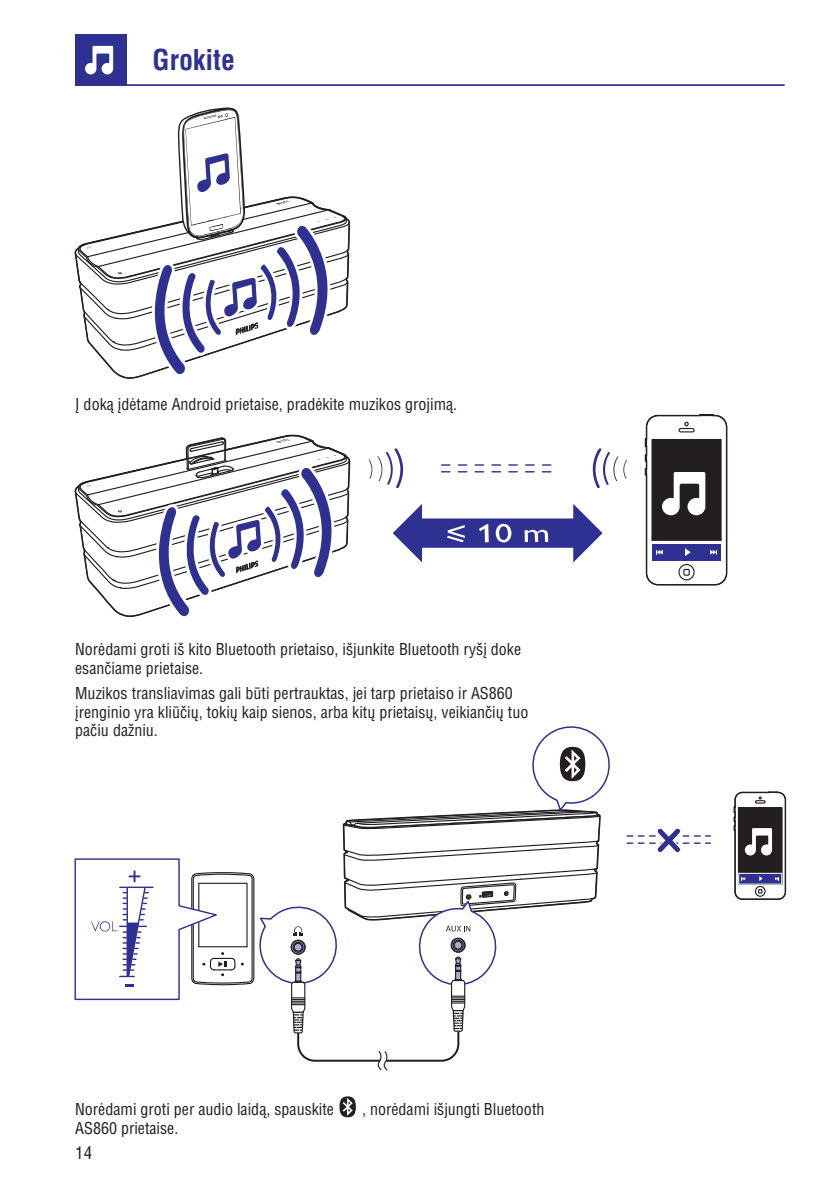
<style>
.page{position:relative;width:840px;height:1191px;background:#fff}
.page>*{position:absolute;margin:0;border:0;box-sizing:border-box;transform-origin:0 0}
.t1{font:700 28px "Rim Helvetica Condensed";color:#2e3092}
.t2{font:17px "Rim Helvetica Condensed";color:#231f20}
.t3{font:16px/18.8px "Rim Helvetica Condensed";color:#231f20}
</style>
<div class="page">
<svg style="left:733px;top:791px;width:53px;height:109px"></svg>
<svg style="left:626px;top:828px;width:84px;height:25px"></svg>
<svg style="left:74px;top:726px;width:536px;height:345px"></svg>
<svg style="left:441px;top:464px;width:111px;height:8px"></svg>
<svg style="left:392px;top:504px;width:210px;height:58px"></svg>
<svg style="left:644px;top:414px;width:83px;height:172px"></svg>
<svg style="left:74px;top:434px;width:276px;height:183px"></svg>
<svg style="left:368px;top:448px;width:35px;height:40px"></svg>
<svg style="left:592px;top:448px;width:34px;height:40px"></svg>
<svg style="left:74px;top:107px;width:276px;height:272px"></svg>
<div style="left:75px;top:34px;width:51px;height:51px;background:#2e3092"></div>
<svg style="left:85px;top:46px;width:28px;height:28px"></svg>
<hr style="left:75px;top:84px;width:709px;height:2px;background:#2e3092">
<svg style="left:339px;top:1096px;width:16px;height:21px"></svg>
<h1 class="t1" style="left:152px;top:49px;width:84px">Grokite</h1>
<p class="t3" style="left:75px;top:395px;width:383px">Á dokà ádëtame Android prietaise, pradëkite muzikos grojimà.</p>
<p class="t3" style="left:75px;top:641px;width:447px">Norëdami groti ið kito Bluetooth prietaiso, iðjunkite Bluetooth ryðá doke esanèiame prietaise.</p>
<p class="t3" style="left:75px;top:685px;width:454px">Muzikos transliavimas gali bûti pertrauktas, jei tarp prietaiso ir AS860 árenginio yra kliûèiø, tokiø kaip sienos, arba kitø prietaisø, veikianèiø tuo paèiu daþniu.</p>
<p class="t3" style="left:75px;top:1100px;width:260px">Norëdami groti per audio laidà, spauskite</p>
<p class="t3" style="left:362px;top:1100px;width:184px">, norëdami iðjungti Bluetooth</p>
<p class="t3" style="left:75px;top:1119px;width:105px">AS860 prietaise.</p>
<p class="t2" style="left:75px;top:1146px;width:18px">14</p>
</div>
